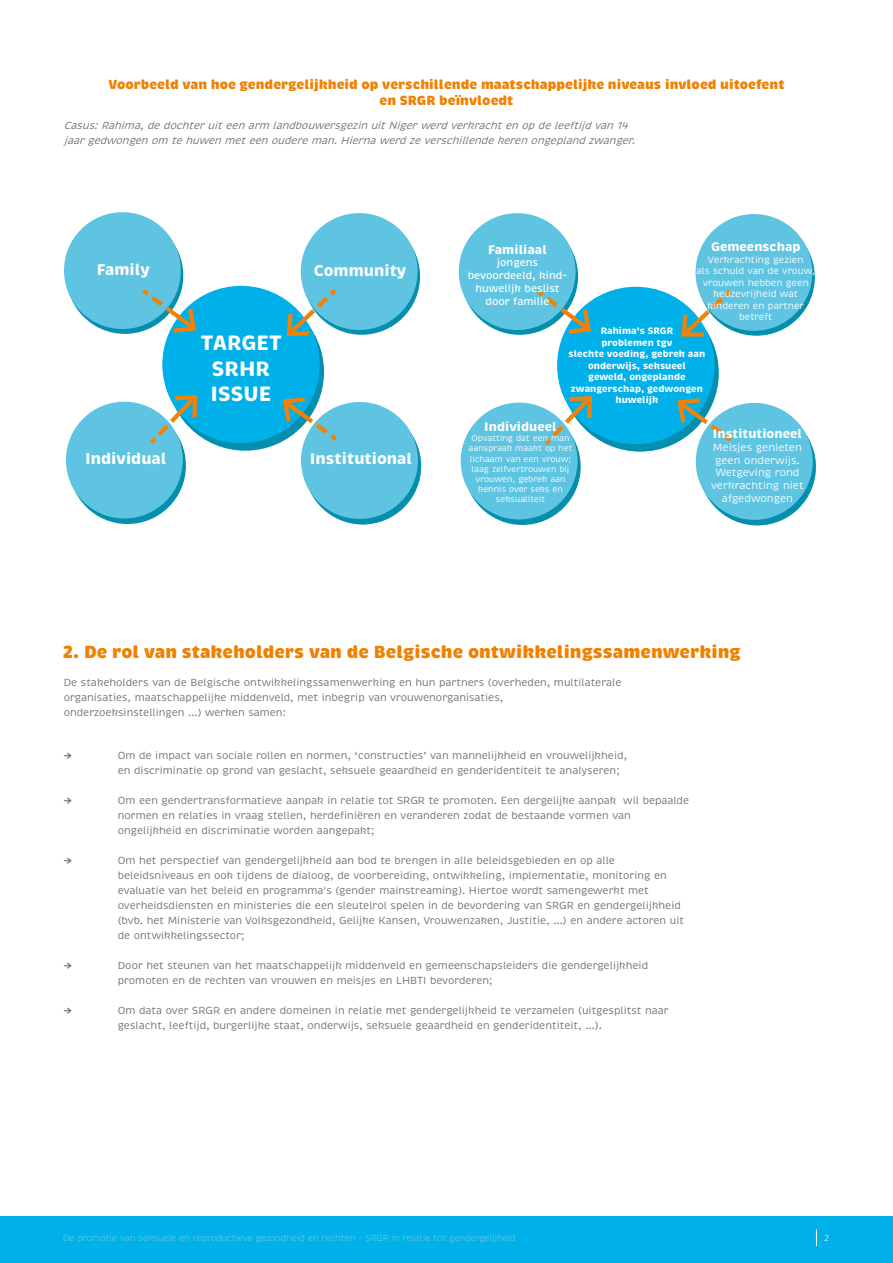
<style>
.page{position:relative;width:893px;height:1263px;background:#fff}
.page>*{position:absolute;margin:0;border:0;box-sizing:border-box;transform-origin:0 0}
.t1{font:700 21.3px/25.5px "Brevia";color:#fff;text-align:center}
.t2{font:900 18px "Brevia";color:#f08100}
.t3{font:700 15.9px "Brevia";color:#fff}
.t4{font:900 13.5px/16.2px "Brevia";color:#f08100;text-align:center}
.t5{font:700 12.75px "Brevia";color:#fff}
.t6{font:10.65px/12.8px "Brevia";color:#fff;text-align:center}
.t7{font:500 10.65px/12.8px "Brevia";color:#fff;text-align:center}
.t8{font:10.5px/15px "Brevia";color:#706f6f}
.t9{font:italic 10.5px/15px "Brevia";color:#706f6f}
.t10{font:700 10.5px "Brevia";color:#706f6f}
.t11{font:700 9.6px/11.6px "Brevia";color:#fff;text-align:center}
.t12{font:9.6px/11.6px "Brevia";color:#fff;text-align:center}
.t13{font:300 9px "Brevia";letter-spacing:-.02em;color:#75d1ed}
.t14{font:300 9px "Brevia";color:#fff}
.t15{font:8.55px/10.2px "Brevia";color:#fff;text-align:center}
</style>
<div class="page">
<div style="left:0;top:1216px;width:893px;height:47px;background:#00b0e9"></div>
<svg style="left:816px;top:1229px;width:1px;height:17px"></svg>
<div style="left:167px;top:293px;width:157px;height:158px;background:#048faf;border-radius:50%"></div>
<div style="left:162px;top:286px;width:158px;height:157px;background:#00b0e9;border-radius:50%"></div>
<svg style="left:66px;top:217px;width:117px;height:117px"></svg>
<div style="left:64px;top:212px;width:117px;height:117px;background:#5fc4e1;border-radius:50%"></div>
<div style="left:303px;top:218px;width:117px;height:117px;background:#048faf;border-radius:50%"></div>
<div style="left:301px;top:213px;width:117px;height:117px;background:#5fc4e1;border-radius:50%"></div>
<svg style="left:69px;top:407px;width:117px;height:117px"></svg>
<div style="left:66px;top:402px;width:117px;height:116px;background:#5fc4e1;border-radius:50%"></div>
<div style="left:304px;top:408px;width:117px;height:116px;background:#048faf;border-radius:50%"></div>
<div style="left:301px;top:402px;width:117px;height:117px;background:#5fc4e1;border-radius:50%"></div>
<svg style="left:137px;top:285px;width:62px;height:50px"></svg>
<svg style="left:284px;top:284px;width:57px;height:54px"></svg>
<svg style="left:145px;top:393px;width:54px;height:56px"></svg>
<svg style="left:280px;top:395px;width:62px;height:50px"></svg>
<svg style="left:561px;top:294px;width:158px;height:158px"></svg>
<div style="left:557px;top:287px;width:157px;height:157px;background:#00b0e9;border-radius:50%"></div>
<svg style="left:461px;top:218px;width:117px;height:117px"></svg>
<div style="left:459px;top:213px;width:117px;height:117px;background:#5fc4e1;border-radius:50%"></div>
<svg style="left:698px;top:219px;width:117px;height:117px"></svg>
<div style="left:695px;top:214px;width:117px;height:117px;background:#5fc4e1;border-radius:50%"></div>
<svg style="left:464px;top:408px;width:117px;height:117px"></svg>
<div style="left:461px;top:403px;width:116px;height:116px;background:#5fc4e1;border-radius:50%"></div>
<div style="left:699px;top:408px;width:117px;height:117px;background:#048faf;border-radius:50%"></div>
<div style="left:696px;top:403px;width:117px;height:117px;background:#5fc4e1;border-radius:50%"></div>
<svg style="left:532px;top:286px;width:61px;height:50px"></svg>
<svg style="left:679px;top:285px;width:57px;height:54px"></svg>
<svg style="left:540px;top:394px;width:54px;height:56px"></svg>
<svg style="left:675px;top:396px;width:61px;height:50px"></svg>
<p class="t4" style="left:108px;top:76px;width:678px">Voorbeeld van hoe gendergelijkheid op verschillende maatschappelijke niveaus invloed uitoefent en SRGR beïnvloedt</p>
<p class="t9" style="left:64px;top:118px;width:577px">Casus:Rahima,dedochteruiteenarm landbouwersgezinuitNigerwerdverkrachtenopdeleeftijdvan14 jaargedwongenom tehuwenmeteenoudereman.Hiernawerdzeverschillendekerenongeplandzwanger.</p>
<h3 class="t3" style="left:97px;top:260px;width:55px">Family</h3>
<h3 class="t3" style="left:314px;top:260px;width:94px">Community</h3>
<p class="t5" style="left:488px;top:241px;width:60px">Familiaal</p>
<p class="t7" style="left:468px;top:257px;width:101px">jongens bevoordeeld, kind&shy;huwelijk beslist door familie</p>
<p class="t5" style="left:711px;top:239px;width:91px">Gemeenschap</p>
<p class="t12" style="left:696px;top:254px;width:120px">Verkrachting gezien<br>als schuld van de vrouw, vrouwen hebben geen keuzevrijheid wat kinderen en partner betreft</p>
<h1 class="t1" style="left:201px;top:330px;width:82px">TARGET<br>SRHR<br>ISSUE</h1>
<h3 class="t3" style="left:85px;top:448px;width:83px">Individual</h3>
<h3 class="t3" style="left:310px;top:449px;width:104px">Institutional</h3>
<p class="t11" style="left:569px;top:325px;width:138px">Rahima’s SRGR<br>problemen tgv<br>slechte voeding, gebrek aan onderwijs, seksueel geweld, ongeplande zwangerschap, gedwongen huwelijk</p>
<p class="t5" style="left:484px;top:418px;width:74px">Individueel</p>
<p class="t15" style="left:469px;top:433px;width:105px">Opvatting dat een man aanspraak maakt op het lichaam van een vrouw; laag zelfvertrouwen bij vrouwen, gebrek aan kennis over seks en seksualiteit</p>
<p class="t5" style="left:713px;top:426px;width:91px">Institutioneel</p>
<p class="t6" style="left:711px;top:441px;width:94px">Meisjes genieten geen onderwijs.<br>Wetgeving rond verkrachting niet afgedwongen</p>
<h2 class="t2" style="left:63px;top:641px;width:679px">2. De rol van stakeholders van de Belgische ontwikkelingssamenwerking</h2>
<p class="t8" style="left:64px;top:675px;width:559px">De stakeholders van de Belgische ontwikkelingssamenwerking en hun partners (overheden, multilaterale organisaties, maatschappelijke middenveld, met inbegrip van vrouwenorganisaties, onderzoeksinstellingen ...) werken samen:</p>
<p class="t10" style="left:64px;top:749px;width:9px">-&gt;</p>
<p class="t8" style="left:118px;top:748px;width:511px">Om de impact van sociale rollen en normen, ‘constructies’ van mannelijkheid en vrouwelijkheid, en discriminatie op grond van geslacht, seksuele geaardheid en genderidentiteit te analyseren;</p>
<p class="t10" style="left:64px;top:794px;width:9px">-&gt;</p>
<p class="t8" style="left:118px;top:793px;width:573px">Om een gendertransformatieve aanpak in relatie tot SRGR te promoten. Een dergelijke aanpak wil bepaalde normen en relaties in vraag stellen, herdefiniëren en veranderen zodat de bestaande vormen van ongelijkheid en discriminatie worden aangepakt;</p>
<p class="t10" style="left:64px;top:854px;width:9px">-&gt;</p>
<p class="t8" style="left:118px;top:853px;width:568px">Om het perspectief van gendergelijkheid aan bod te brengen in alle beleidsgebieden en op alle beleidsniveaus en ook tijdens de dialoog, de voorbereiding, ontwikkeling, implementatie, monitoring en evaluatie van het beleid en programma's (gender mainstreaming). Hiertoe wordt samengewerkt met overheidsdiensten en ministeries die een sleutelrol spelen in de bevordering van SRGR en gendergelijkheid (bvb. het Ministerie van Volksgezondheid, Gelijke Kansen, Vrouwenzaken, Justitie, ...) en andere actoren uit de ontwikkelingssector;</p>
<p class="t10" style="left:64px;top:959px;width:9px">-&gt;</p>
<p class="t8" style="left:118px;top:958px;width:532px">Door het steunen van het maatschappelijk middenveld en gemeenschapsleiders die gendergelijkheid promoten en de rechten van vrouwen en meisjes en LHBTI bevorderen;</p>
<p class="t10" style="left:64px;top:1004px;width:9px">-&gt;</p>
<p class="t8" style="left:118px;top:1003px;width:553px">Om data over SRGR en andere domeinen in relatie met gendergelijkheid te verzamelen (uitgesplitst naar geslacht, leeftijd, burgerlijke staat, onderwijs, seksuele geaardheid en genderidentiteit, ...).</p>
<p class="t13" style="left:63px;top:1233px;width:454px">De promotie van seksuele en reproductieve gezondheid en rechten - SRGR in relatie tot gendergelijheid</p>
<p class="t14" style="left:824px;top:1233px;width:7px">2</p>
</div>
